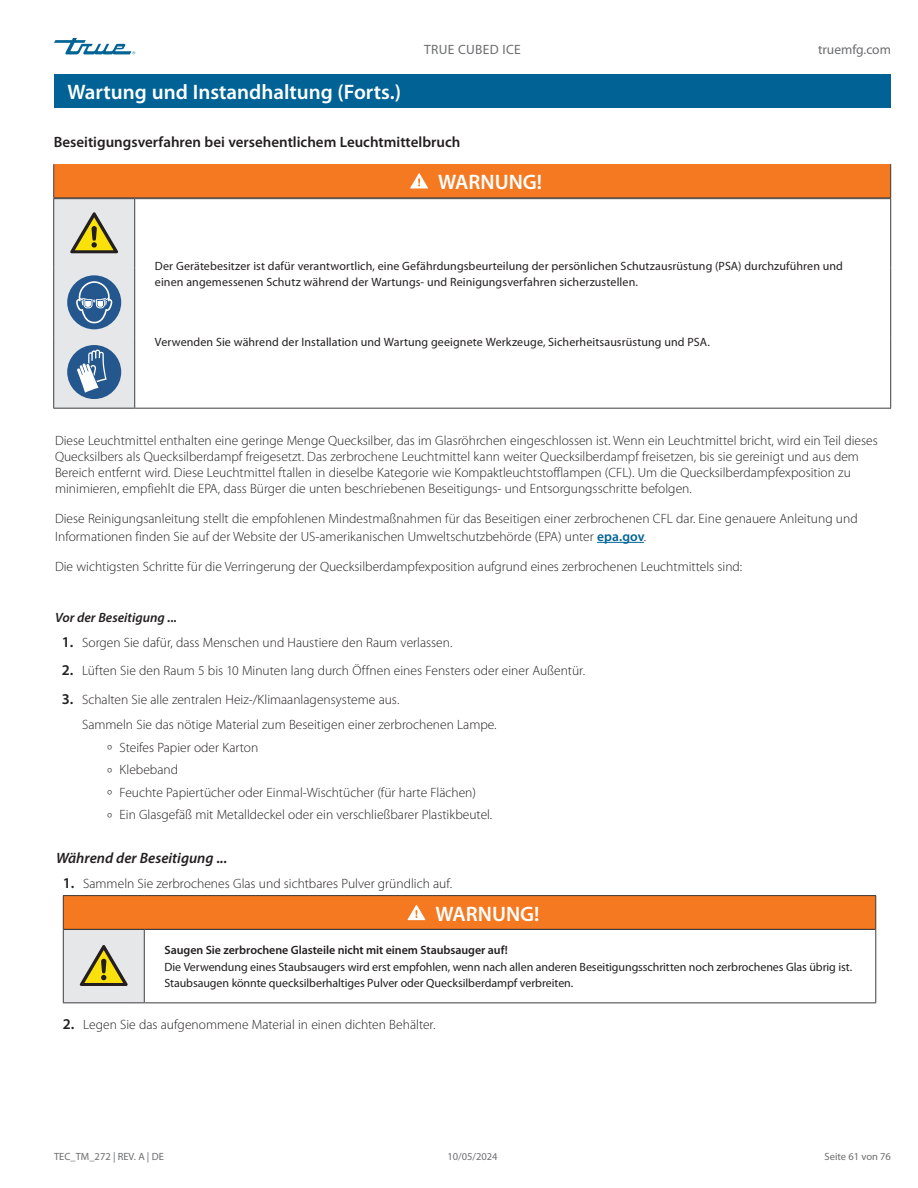
<style>
.page{position:relative;width:918px;height:1188px;background:#fff}
.page>*{position:absolute;margin:0;border:0;box-sizing:border-box;transform-origin:0 0}
.Title_bar_Page_header{font:600 21px "Myriad Pro";color:#fff}
.Tables_title_bar{font:600 21px "Myriad Pro";color:#fff}
.Subhead_NO_underscore_H2{font:600 15px "Myriad Pro";color:#231f20}
.Subhead_H3{font:italic 600 15px "Myriad Pro";color:#231f20}
.Body_Text_light_Normal{font:300 13.5px/16.2px "Myriad Pro";color:#231f20}
.Subhead_H3-2{font:italic 600 13.5px "Myriad Pro";color:#231f20}
.t1{font:13.5px "Myriad Pro";letter-spacing:.025em;color:#6c6d70}
.t2{font:13.5px "Myriad Pro";color:#6c6d70}
.Table_text{font:12px/16.5px "Myriad Pro";letter-spacing:.005em;color:#231f20}
.t3{font:10.5px "Myriad Pro";color:#6c6d70}
.s1{font-weight:600;color:#016395}
.s2{font-weight:600;font-size:15px}
.s3{font-weight:600}
</style>
<div class="page">
<svg style="left:54px;top:38px;width:81px;height:16px"></svg>
<div style="left:54px;top:74px;width:837px;height:34px;background:#016395"></div>
<hr style="left:597px;top:542px;width:47px;height:1px;background:#016395">
<div style="left:63px;top:896px;width:813px;height:33px;background:#f47921"></div>
<div style="left:63px;top:929px;width:81px;height:74px;background:#e6e7e9"></div>
<hr style="left:63px;top:895px;width:81px;height:1px;background:#3e3e3f">
<hr style="left:63px;top:896px;width:1px;height:33px;background:#3e3e3f">
<hr style="left:144px;top:895px;width:732px;height:1px;background:#3e3e3f">
<hr style="left:875px;top:896px;width:1px;height:33px;background:#3e3e3f">
<hr style="left:63px;top:929px;width:1px;height:73px;background:#3e3e3f">
<hr style="left:144px;top:930px;width:1px;height:72px;background:#3e3e3f">
<hr style="left:875px;top:929px;width:1px;height:73px;background:#3e3e3f">
<hr style="left:63px;top:1002px;width:81px;height:1px;background:#3e3e3f">
<hr style="left:144px;top:1002px;width:732px;height:1px;background:#3e3e3f">
<hr style="left:64px;top:929px;width:80px;height:1px;background:#231f20">
<hr style="left:144px;top:929px;width:731px;height:1px;background:#231f20">
<svg style="left:408px;top:905px;width:17px;height:15px"></svg>
<svg style="left:80px;top:945px;width:48px;height:41px"></svg>
<div style="left:54px;top:164px;width:837px;height:34px;background:#f47921"></div>
<hr style="left:53px;top:164px;width:1px;height:34px;background:#3e3e3f">
<hr style="left:890px;top:164px;width:1px;height:34px;background:#3e3e3f">
<svg style="left:410px;top:173px;width:18px;height:16px"></svg>
<hr style="left:53px;top:198px;width:82px;height:1px;background:#3e3e3f">
<hr style="left:53px;top:199px;width:1px;height:69px;background:#3e3e3f">
<hr style="left:135px;top:198px;width:756px;height:1px;background:#3e3e3f">
<hr style="left:890px;top:199px;width:1px;height:69px;background:#3e3e3f">
<hr style="left:53px;top:268px;width:1px;height:69px;background:#3e3e3f">
<hr style="left:890px;top:268px;width:1px;height:69px;background:#3e3e3f">
<hr style="left:53px;top:337px;width:1px;height:71px;background:#3e3e3f">
<hr style="left:890px;top:337px;width:1px;height:71px;background:#3e3e3f">
<hr style="left:53px;top:408px;width:82px;height:1px;background:#3e3e3f">
<hr style="left:135px;top:408px;width:756px;height:1px;background:#3e3e3f">
<svg style="left:54px;top:199px;width:81px;height:209px;background:#b4bfc6"></svg>
<p class="Title_bar_Page_header" style="left:68px;top:79px;width:335px">Wartung und Instandhaltung (Forts.)</p>
<p class="t1" style="left:424px;top:42px;width:98px">TRUE CUBED ICE</p>
<p class="Subhead_NO_underscore_H2" style="left:54px;top:133px;width:408px">Beseitigungsverfahren bei versehentlichem Leuchtmittelbruch</p>
<p class="Tables_title_bar" style="left:438px;top:169px;width:106px">WARNUNG!</p>
<p class="t2" style="left:818px;top:42px;width:74px">truemfg.com</p>
<p class="Table_text" style="left:155px;top:257px;width:690px">Der Gerätebesitzer ist dafür verantwortlich, eine Gefährdungsbeurteilung der persönlichen Schutzausrüstung (PSA) durchzuführen und einen angemessenen Schutz während der Wartungs- und Reinigungsverfahren sicherzustellen.</p>
<p class="Table_text" style="left:155px;top:334px;width:557px">Verwenden Sie während der Installation und Wartung geeignete Werkzeuge, Sicherheitsausrüstung und PSA.</p>
<p class="Body_Text_light_Normal" style="left:55px;top:432px;width:824px">Diese Leuchtmittel enthalten eine geringe Menge Quecksilber, das im Glasröhrchen eingeschlossen ist. Wenn ein Leuchtmittel bricht, wird ein Teil dieses Quecksilbers als Quecksilberdampf freigesetzt. Das zerbrochene Leuchtmittel kann weiter Quecksilberdampf freisetzen, bis sie gereinigt und aus dem Bereich entfernt wird. Diese Leuchtmittel ftallen in dieselbe Kategorie wie Kompaktleuchtstofflampen (CFL). Um die Quecksilberdampfexposition zu minimieren, empfiehlt die EPA, dass Bürger die unten beschriebenen Beseitigungs- und Entsorgungsschritte befolgen.</p>
<p class="Body_Text_light_Normal" style="left:55px;top:510px;width:804px;line-height:18px">Diese Reinigungsanleitung stellt die empfohlenen Mindestmaßnahmen für das Beseitigen einer zerbrochenen CFL dar. Eine genauere Anleitung und<br>Informationen finden Sie auf der Website der US-amerikanischen Umweltschutzbehörde (EPA) unter <span class="s1">epa.gov</span>.</p>
<p class="Body_Text_light_Normal" style="left:55px;top:558px;width:689px">Die wichtigsten Schritte für die Verringerung der Quecksilberdampfexposition aufgrund eines zerbrochenen Leuchtmittels sind:</p>
<p class="Subhead_H3-2" style="left:55px;top:609px;width:124px">Vor der Beseitigung ...</p>
<p class="Body_Text_light_Normal" style="left:62px;top:635px;width:392px"><span class="s2">1.</span> Sorgen Sie dafür, dass Menschen und Haustiere den Raum verlassen.</p>
<p class="Body_Text_light_Normal" style="left:62px;top:663px;width:525px"><span class="s2">2.</span> Lüften Sie den Raum 5 bis 10 Minuten lang durch Öffnen eines Fensters oder einer Außentür.</p>
<p class="Body_Text_light_Normal" style="left:82px;top:687px;width:416px;line-height:25.5px;text-indent:-20px"><span class="s2">3.</span> Schalten Sie alle zentralen Heiz-/Klimaanlagensysteme aus.<br>Sammeln Sie das nötige Material zum Beseitigen einer zerbrochenen Lampe.</p>
<p class="Body_Text_light_Normal" style="left:108px;top:736px;width:386px;line-height:22.5px">º Steifes Papier oder Karton<br>º Klebeband<br>º Feuchte Papiertücher oder Einmal-Wischtücher (für harte Flächen)<br>º Ein Glasgefäß mit Metalldeckel oder ein verschließbarer Plastikbeutel.</p>
<p class="Subhead_H3" style="left:56px;top:849px;width:173px">Während der Beseitigung ...</p>
<p class="Body_Text_light_Normal" style="left:63px;top:876px;width:391px"><span class="s2">1.</span> Sammeln Sie zerbrochenes Glas und sichtbares Pulver gründlich auf.</p>
<p class="Tables_title_bar" style="left:435px;top:900px;width:106px">WARNUNG!</p>
<p class="Table_text" style="left:165px;top:942px;width:689px"><span class="s3">Saugen Sie zerbrochene Glasteile nicht mit einem Staubsauger auf!<br></span>Die Verwendung eines Staubsaugers wird erst empfohlen, wenn nach allen anderen Beseitigungsschritten noch zerbrochenes Glas übrig ist.<br>Staubsaugen könnte quecksilberhaltiges Pulver oder Quecksilberdampf verbreiten.</p>
<p class="Body_Text_light_Normal" style="left:63px;top:1016px;width:374px"><span class="s2">2.</span> Legen Sie das aufgenommene Material in einen dichten Behälter.</p>
<p class="t3" style="left:54px;top:1150px;width:111px">TEC_TM_272 | REV. A | DE</p>
<p class="t3" style="left:447px;top:1150px;width:52px">10/05/2024</p>
<p class="t3" style="left:825px;top:1150px;width:68px">Seite 61 von 76</p>
</div>
